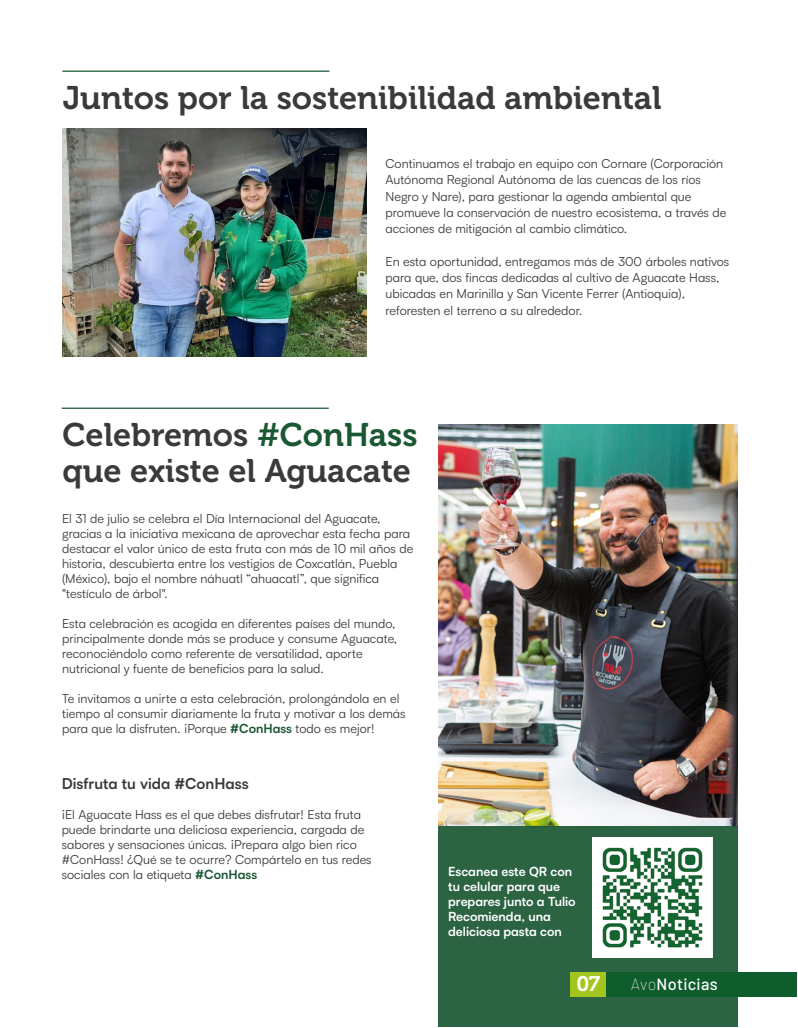
<style>
.page{position:relative;width:798px;height:1028px;background:#fff}
.page>*{position:absolute;margin:0;border:0;box-sizing:border-box;transform-origin:0 0}
.t1{font:32.5px/36.2px "Museo 700";color:#3a3a3a}
.t2{font:21px "Museo 700";color:#fff}
.t3{font:500 16.25px "Barlow";letter-spacing:.02em;color:#fff}
.t4{font:700 15px "Satoshi";color:#3a3a3a}
.t5{font:12.5px/15px "Satoshi";color:#3a3a3a}
.t6{font:700 12.5px/15px "Satoshi";color:#fff}
.s1{color:#1a5733}
.s2{font-weight:700;color:#1a5733}
.s3{font-weight:100}
</style>
<div class="page">
<img style="left:438px;top:425px;width:299px;height:401px">
<div style="left:438px;top:826px;width:299px;height:201px;background:#2c6443"></div>
<hr style="left:62px;top:71px;width:267px;height:1px;background:#1a5733">
<img style="left:62px;top:128px;width:305px;height:228px">
<hr style="left:62px;top:407px;width:266px;height:2px;background:#1a5733">
<img style="left:592px;top:837px;width:120px;height:120px">
<div style="left:570px;top:972px;width:226px;height:24px;background:#0f5c2c"></div>
<div style="left:570px;top:972px;width:35px;height:24px;background:#a2c61e"></div>
<h1 class="t1" style="left:63px;top:80px;width:600px">Juntos por la sostenibilidad ambiental</h1>
<p class="t5" style="left:385px;top:155px;width:342px;line-height:16.2px">Continuamos el trabajo en equipo con Cornare (Corporación Autónoma Regional Autónoma de las cuencas de los ríos Negro y Nare), para gestionar la agenda ambiental que promueve la conservación de nuestro ecosistema, a través de acciones de mitigación al cambio climático.</p>
<p class="t5" style="left:385px;top:252px;width:345px;line-height:16.2px">En esta oportunidad, entregamos más de 300 árboles nativos para que, dos fincas dedicadas al cultivo de Aguacate Hass, ubicadas en Marinilla y San Vicente Ferrer (Antioquia), reforesten el terreno a su alrededor.</p>
<h1 class="t1" style="left:62px;top:417px;width:356px">Celebremos <span class="s1">#ConHass </span>que existe el Aguacate</h1>
<p class="t5" style="left:62px;top:510px;width:352px">El 31 de julio se celebra el Día Internacional del Aguacate, gracias a la iniciativa mexicana de aprovechar esta fecha para destacar el valor único de esta fruta con más de 10 mil años de historia, descubierta entre los vestigios de Coxcatlán, Puebla (México), bajo el nombre náhuatl “ahuacatl”, que significa "testículo de árbol".</p>
<p class="t5" style="left:62px;top:615px;width:336px">Esta celebración es acogida en diferentes países del mundo, principalmente donde más se produce y consume Aguacate, reconociéndolo como referente de versatilidad, aporte nutricional y fuente de beneficios para la salud.</p>
<p class="t5" style="left:62px;top:690px;width:345px">Te invitamos a unirte a esta celebración, prolongándola en el tiempo al consumir diariamente la fruta y motivar a los demás para que la disfruten. ¡Porque <span class="s2">#ConHass</span> todo es mejor!</p>
<p class="t4" style="left:62px;top:773px;width:188px">Disfruta tu vida #ConHass</p>
<p class="t5" style="left:62px;top:806px;width:311px">¡El Aguacate Hass es el que debes disfrutar! Esta fruta puede brindarte una deliciosa experiencia, cargada de sabores y sensaciones únicas. ¡Prepara algo bien rico #ConHass! ¿Qué se te ocurre? Compártelo en tus redes sociales con la etiqueta <span class="s2">#ConHass</span></p>
<p class="t6" style="left:448px;top:863px;width:129px">Escanea este QR con tu celular para que prepares junto a Tulio<br>Recomienda, una deliciosa pasta con</p>
<h2 class="t2" style="left:576px;top:972px;width:25px">07</h2>
<h3 class="t3" style="left:630px;top:973px;width:88px"><span class="s3">Avo</span>Noticias</h3>
</div>
